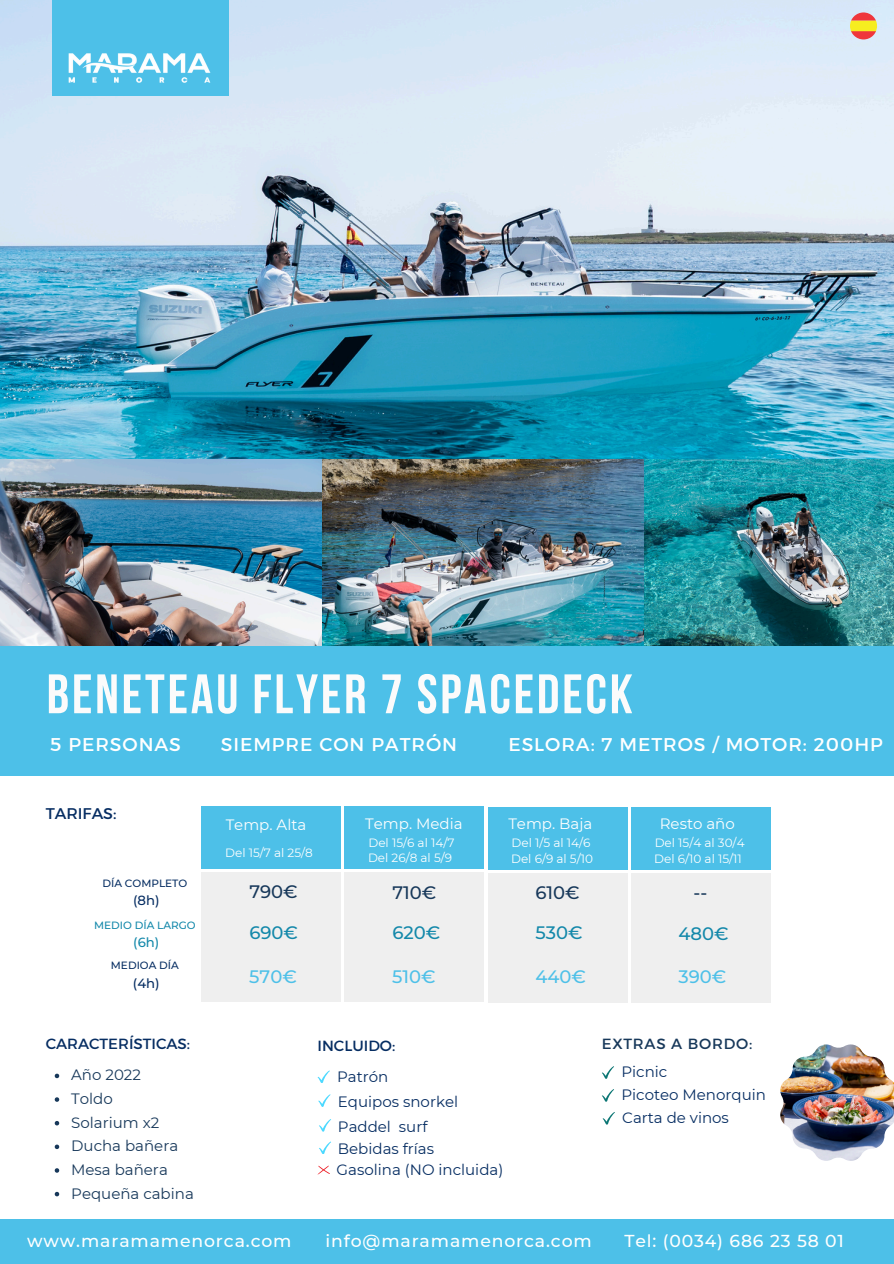
<style>
.page{position:relative;width:894px;height:1264px;background:#fff}
.page>*{position:absolute;margin:0;border:0;box-sizing:border-box;transform-origin:0 0}
.t1{font:55.5px "Bebas Neue Cyrillic";letter-spacing:.05em;color:#fbfbfb}
.t2{font:18.75px "Kief Montaser Regular";letter-spacing:.05em;color:#fff}
.t3{font:500 18px "Montserrat";color:#1388aa}
.t4{font:500 18px "Montserrat";color:#4dc0e8}
.t5{font:500 18px "Montserrat";color:#17385a}
.t6{font:500 17.25px "Montserrat";letter-spacing:.05em;color:#fff}
.t7{font:15.75px "Kief Montaser Regular";color:#062d62}
.t8{font:15px "Montserrat";color:#062d62}
.t9{font:15px "Montserrat";color:#17385a}
.t10{font:15px "Montserrat";color:#fff}
.t11{font:15px "Kief Montaser Regular";color:#062d62}
.t12{font:15px "Kief Montaser Regular";letter-spacing:.05em;color:#17385a}
.t13{font:500 13.2px "Montserrat";color:#062d62}
.t14{font:500 13.2px "Montserrat";color:#1388aa}
.t15{font:12px "Montserrat";color:#fff}
.t16{font:500 10.5px "Montserrat";color:#062d62}
.t17{font:500 10.5px "Montserrat";color:#1388aa}
</style>
<div class="page">
<div style="left:0;top:1219px;width:893px;height:44px;background:#4dc0e8"></div>
<img style="left:0;top:0;width:893px;height:459px">
<div style="left:52px;top:0;width:177px;height:96px;background:#4dc0e8"></div>
<img style="left:46px;top:45px;width:188px;height:48px">
<img style="left:0;top:459px;width:323px;height:187px">
<img style="left:323px;top:459px;width:321px;height:187px">
<img style="left:644px;top:459px;width:249px;height:187px">
<svg style="left:849px;top:12px;width:27px;height:27px"></svg>
<svg style="left:319px;top:1119px;width:12px;height:12px"></svg>
<svg style="left:318px;top:1094px;width:12px;height:12px"></svg>
<svg style="left:317px;top:1070px;width:13px;height:12px"></svg>
<svg style="left:318px;top:1165px;width:12px;height:9px"></svg>
<svg style="left:319px;top:1141px;width:12px;height:12px"></svg>
<svg style="left:602px;top:1066px;width:12px;height:12px"></svg>
<svg style="left:602px;top:1089px;width:12px;height:12px"></svg>
<svg style="left:602px;top:1112px;width:12px;height:12px"></svg>
<svg style="left:55px;top:1073px;width:4px;height:5px"></svg>
<svg style="left:55px;top:1097px;width:4px;height:4px"></svg>
<svg style="left:55px;top:1121px;width:4px;height:4px"></svg>
<svg style="left:55px;top:1144px;width:4px;height:5px"></svg>
<svg style="left:55px;top:1168px;width:4px;height:4px"></svg>
<svg style="left:55px;top:1191px;width:4px;height:5px"></svg>
<img style="left:780px;top:1044px;width:113px;height:116px">
<div style="left:201px;top:872px;width:140px;height:129px;background:#efefef"></div>
<div style="left:201px;top:806px;width:140px;height:62px;background:#4dc0e8"></div>
<div style="left:0;top:646px;width:893px;height:129px;background:#4dc0e8"></div>
<div style="left:344px;top:872px;width:140px;height:130px;background:#efefef"></div>
<div style="left:344px;top:806px;width:140px;height:63px;background:#4dc0e8"></div>
<div style="left:487px;top:873px;width:140px;height:129px;background:#efefef"></div>
<div style="left:630px;top:873px;width:140px;height:129px;background:#efefef"></div>
<div style="left:487px;top:807px;width:140px;height:62px;background:#4dc0e8"></div>
<div style="left:630px;top:807px;width:140px;height:62px;background:#4dc0e8"></div>
<p class="t1" style="left:47px;top:671px;width:587px">BENETEAU FLYER 7 SPACEDECK</p>
<p class="t2" style="left:50px;top:733px;width:132px">5 PERSONAS</p>
<p class="t2" style="left:221px;top:733px;width:238px">SIEMPRE CON PATRÓN</p>
<p class="t2" style="left:508px;top:733px;width:376px">ESLORA: 7 METROS / MOTOR: 200HP</p>
<h6 class="t7" style="left:46px;top:804px;width:72px">TARIFAS:</h6>
<h3 class="t16" style="left:102px;top:876px;width:86px">DÍA COMPLETO</h3>
<h3 class="t13" style="left:133px;top:892px;width:28px">(8h)</h3>
<p class="t17" style="left:94px;top:918px;width:103px">MEDIO DÍA LARGO</p>
<p class="t14" style="left:133px;top:934px;width:28px">(6h)</p>
<p class="t16" style="left:111px;top:959px;width:69px">MEDIOA DÍA</p>
<h4 class="t13" style="left:133px;top:975px;width:28px">(4h)</h4>
<h6 class="t11" style="left:46px;top:1034px;width:146px">CARACTERÍSTICAS:</h6>
<h5 class="t9" style="left:71px;top:1065px;width:71px">Año 2022</h5>
<h6 class="t9" style="left:71px;top:1089px;width:43px">Toldo</h6>
<h3 class="t9" style="left:71px;top:1113px;width:90px">Solarium x2</h3>
<h3 class="t9" style="left:71px;top:1136px;width:108px">Ducha bañera</h3>
<h3 class="t9" style="left:71px;top:1160px;width:98px">Mesa bañera</h3>
<p class="t9" style="left:71px;top:1184px;width:124px">Pequeña cabina</p>
<h5 class="t10" style="left:226px;top:815px;width:82px">Temp. Alta</h5>
<h5 class="t10" style="left:365px;top:814px;width:99px">Temp. Media</h5>
<h3 class="t15" style="left:225px;top:845px;width:89px">Del 15/7 al 25/8</h3>
<h3 class="t15" style="left:368px;top:835px;width:87px">Del 15/6 al 14/7</h3>
<h4 class="t15" style="left:368px;top:850px;width:86px">Del 26/8 al 5/9</h4>
<h6 class="t5" style="left:249px;top:880px;width:50px">790€</h6>
<h3 class="t3" style="left:249px;top:921px;width:50px">690€</h3>
<h3 class="t4" style="left:249px;top:965px;width:49px">570€</h3>
<h6 class="t5" style="left:392px;top:881px;width:45px">710€</h6>
<h6 class="t3" style="left:392px;top:921px;width:49px">620€</h6>
<h6 class="t4" style="left:392px;top:965px;width:45px">510€</h6>
<p class="t11" style="left:317px;top:1036px;width:79px">INCLUIDO:</p>
<p class="t8" style="left:337px;top:1066px;width:53px">Patrón</p>
<p class="t8" style="left:338px;top:1092px;width:122px">Equipos snorkel</p>
<p class="t8" style="left:338px;top:1117px;width:91px">Paddel surf</p>
<p class="t8" style="left:338px;top:1139px;width:98px">Bebidas frías</p>
<h5 class="t10" style="left:508px;top:814px;width:85px">Temp. Baja</h5>
<p class="t15" style="left:511px;top:851px;width:83px">Del 6/9 al 5/10</p>
<h5 class="t15" style="left:650px;top:848px;width:83px">Del 6/9 al 5/10</h5>
<p class="t10" style="left:659px;top:814px;width:77px">Resto año</p>
<p class="t15" style="left:654px;top:851px;width:89px">Del 6/10 al 15/11</p>
<p class="t15" style="left:511px;top:835px;width:80px">Del 1/5 al 14/6</p>
<p class="t15" style="left:654px;top:835px;width:91px">Del 15/4 al 30/4</p>
<p class="t5" style="left:535px;top:881px;width:46px">610€</p>
<h3 class="t3" style="left:535px;top:922px;width:49px">530€</h3>
<h3 class="t4" style="left:535px;top:965px;width:52px">440€</h3>
<p class="t5" style="left:693px;top:881px;width:15px">--</p>
<p class="t3" style="left:678px;top:922px;width:52px">480€</p>
<p class="t4" style="left:678px;top:965px;width:49px">390€</p>
<h1 class="t12" style="left:601px;top:1034px;width:152px">EXTRAS A BORDO:</h1>
<h2 class="t8" style="left:621px;top:1062px;width:47px">Picnic</h2>
<h2 class="t8" style="left:621px;top:1085px;width:146px">Picoteo Menorquin</h2>
<h2 class="t8" style="left:622px;top:1108px;width:108px">Carta de vinos</h2>
<p class="t8" style="left:336px;top:1160px;width:168px">Gasolina (NO incluida)</p>
<h6 class="t6" style="left:27px;top:1230px;width:266px">www.maramamenorca.com</h6>
<h5 class="t6" style="left:325px;top:1230px;width:268px">info@maramamenorca.com</h5>
<h4 class="t6" style="left:624px;top:1230px;width:221px">Tel: (0034) 686 23 58 01</h4>
</div>
